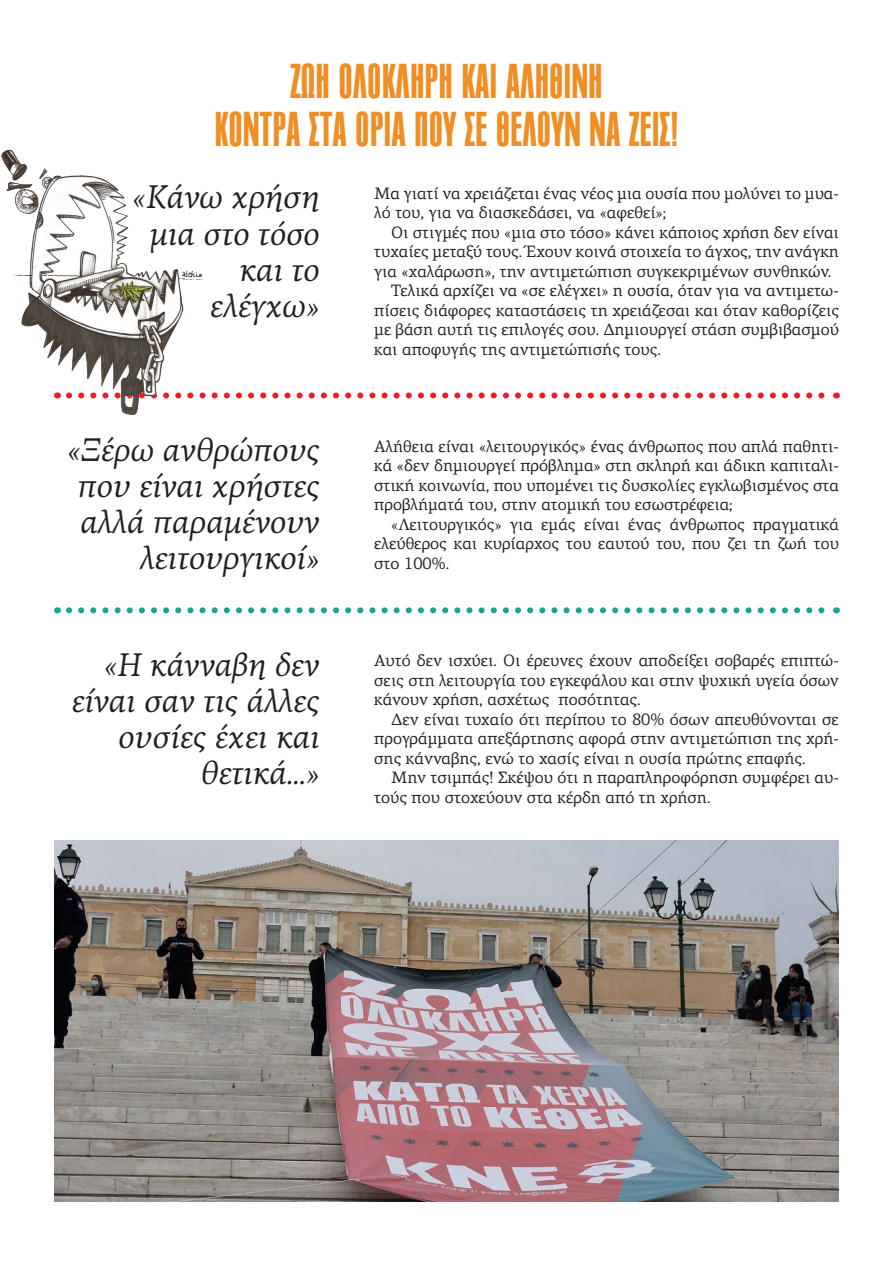
<style>
.page{position:relative;width:893px;height:1263px;background:#fff}
.page>*{position:absolute;margin:0;border:0;box-sizing:border-box;transform-origin:0 0}
.t1{font:300 45.75px "PF Fusion Sans";color:#ee8e24}
.t2{font:italic 33px/36px "PF Centro Serif Pro";color:#231f20;text-align:right}
.t3{font:16.5px/19.5px "PF Centro Serif Pro";color:#231f20;text-align:justify}
</style>
<div class="page">
<svg style="left:215px;top:392px;width:610px;height:6px"></svg>
<svg style="left:69px;top:607px;width:756px;height:6px"></svg>
<img style="left:1px;top:149px;width:214px;height:267px">
<img style="left:54px;top:841px;width:785px;height:360px">
<p class="t1" style="left:290px;top:55px;width:311px">ΖΩΉ ΟΛΌΚΛΗΡΗ ΚΑΙ ΑΛΗΘΙΝΉ</p>
<p class="t1" style="left:215px;top:103px;width:465px">ΚΌΝΤΡΑ ΣΤΑ ΌΡΙΑ ΠΟΥ ΣΕ ΘΈΛΟΥΝ ΝΑ ΖΕΙΣ!</p>
<p class="t3" style="left:374px;top:184px;width:466px">Μα γιατί να χρειάζεται ένας νέος μια ουσία που μολύνει το μυα&shy;λό του, για να διασκεδάσει, να «αφεθεί»;</p>
<p class="t3" style="left:374px;top:223px;width:466px;text-indent:17px">Οι στιγμές που «μια στο τόσο» κάνει κάποιος χρήση δεν είναι τυχαίες μεταξύ τους. Έχουν κοινά στοιχεία το άγχος, την ανάγκη για «χαλάρωση», την αντιμετώπιση συγκεκριμένων συνθηκών.</p>
<p class="t3" style="left:374px;top:281px;width:466px;text-indent:17px">Τελικά αρχίζει να «σε ελέγχει» η ουσία, όταν για να αντιμετω&shy;πίσεις διάφορες καταστάσεις τη χρειάζεσαι και όταν καθορίζεις με βάση αυτή τις επιλογές σου. Δημιουργεί στάση συμβιβασμού και αποφυγής της αντιμετώπισής τους.</p>
<p class="t2" style="left:132px;top:179px;width:189px;text-align:center">«Κάνω χρήση μια στο τόσο</p>
<p class="t2" style="left:239px;top:251px;width:82px">και το</p>
<p class="t2" style="left:209px;top:287px;width:111px">ελέγχω»</p>
<p class="t2" style="left:66px;top:432px;width:254px">«Ξέρω ανθρώπους που είναι χρήστες αλλά παραμένουν λειτουργικοί»</p>
<p class="t2" style="left:71px;top:647px;width:250px">«Η κάνναβη δεν είναι σαν τις άλλες ουσίες έχει και θετικά…»</p>
<p class="t3" style="left:374px;top:436px;width:466px">Αλήθεια είναι «λειτουργικός» ένας άνθρωπος που απλά παθητι&shy;κά «δεν δημιουργεί πρόβλημα» στη σκληρή και άδικη καπιταλι&shy;στική κοινωνία, που υπομένει τις δυσκολίες εγκλωβισμένος στα προβλήματά του, στην ατομική του εσωστρέφεια;</p>
<p class="t3" style="left:374px;top:514px;width:466px;text-indent:17px">«Λειτουργικός» για εμάς είναι ένας άνθρωπος πραγματικά ελεύθερος και κυρίαρχος του εαυτού του, που ζει τη ζωή του στο 100%.</p>
<p class="t3" style="left:374px;top:651px;width:466px">Αυτό δεν ισχύει. Οι έρευνες έχουν αποδείξει σοβαρές επιπτώ&shy;σεις στη λειτουργία του εγκεφάλου και στην ψυχική υγεία όσων κάνουν χρήση, ασχέτως ποσότητας.</p>
<p class="t3" style="left:374px;top:709px;width:466px;text-indent:17px">Δεν είναι τυχαίο ότι περίπου το 80% όσων απευθύνονται σε προγράμματα απεξάρτησης αφορά στην αντιμετώπιση της χρή&shy;σης κάνναβης, ενώ το χασίς είναι η ουσία πρώτης επαφής.</p>
<p class="t3" style="left:374px;top:768px;width:466px;text-indent:17px">Μην τσιμπάς! Σκέψου ότι η παραπληροφόρηση συμφέρει αυ&shy;τούς που στοχεύουν στα κέρδη από τη χρήση.</p>
</div>
